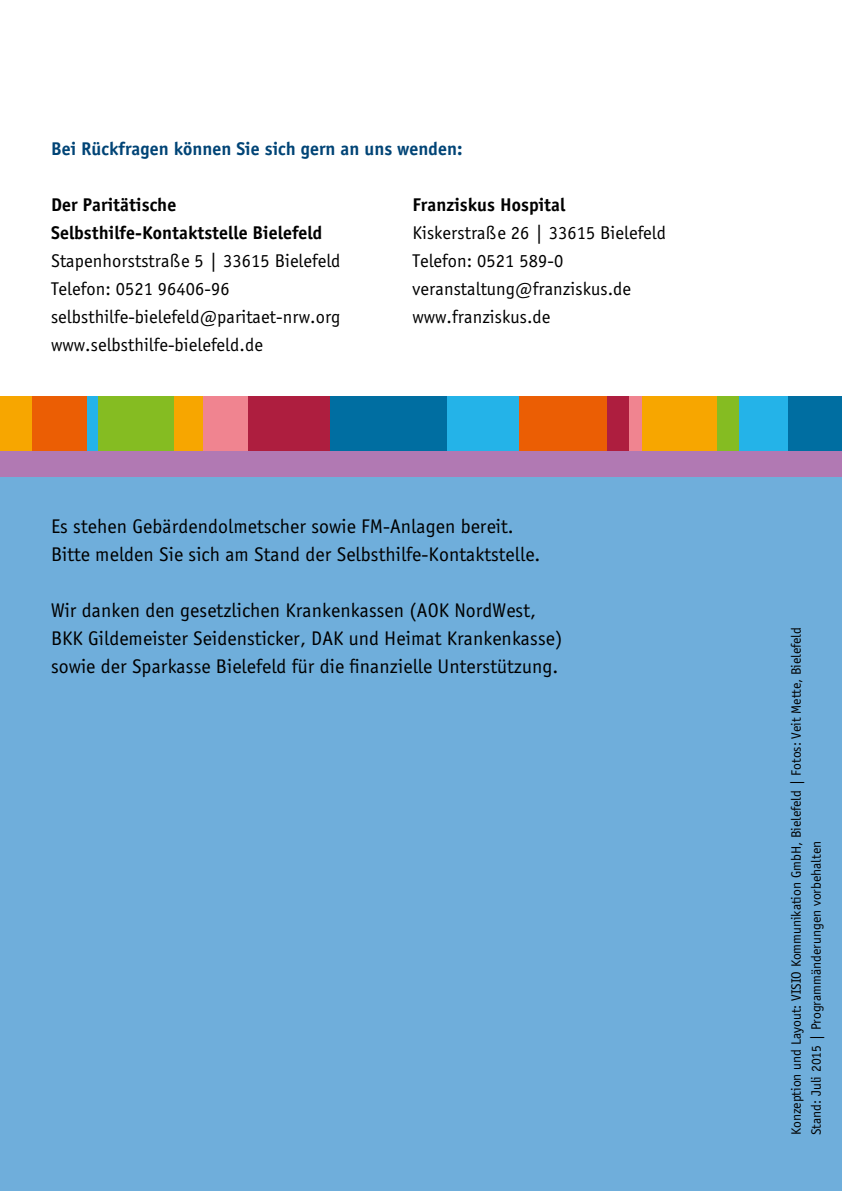
<style>
.page{position:relative;width:842px;height:1191px;background:#fff}
.page>*{position:absolute;margin:0;border:0;box-sizing:border-box;transform-origin:0 0}
.t1{font:20.4px/28px "Officina Sans";letter-spacing:.005em;color:#000}
.t2{font:19px/28px "Officina Sans";letter-spacing:.005em;color:#000}
.t3{font:700 19px/28px "Officina Sans";letter-spacing:.005em;color:#000}
.t4{font:700 19px "Officina Sans";letter-spacing:.005em;color:#004476}
.t5{font:14px/20px "Officina Sans";color:#000}
</style>
<div class="page">
<div style="left:0;top:397px;width:842px;height:794px;background:#6faedb"></div>
<div style="left:0;top:397px;width:32px;height:57px;background:#f7a600"></div>
<div style="left:32px;top:397px;width:55px;height:57px;background:#eb5e04"></div>
<div style="left:87px;top:397px;width:11px;height:57px;background:#24b3e8"></div>
<div style="left:98px;top:397px;width:76px;height:57px;background:#85bc22"></div>
<div style="left:202px;top:397px;width:47px;height:57px;background:#f08490"></div>
<div style="left:248px;top:397px;width:82px;height:57px;background:#ae1e3f"></div>
<div style="left:330px;top:397px;width:117px;height:57px;background:#006ea1"></div>
<div style="left:447px;top:397px;width:72px;height:57px;background:#24b3e8"></div>
<div style="left:519px;top:397px;width:88px;height:57px;background:#eb5e04"></div>
<div style="left:174px;top:397px;width:28px;height:57px;background:#f7a600"></div>
<div style="left:607px;top:397px;width:23px;height:57px;background:#ae1e3f"></div>
<div style="left:629px;top:397px;width:14px;height:57px;background:#f08490"></div>
<div style="left:642px;top:397px;width:75px;height:57px;background:#f7a600"></div>
<div style="left:717px;top:397px;width:22px;height:57px;background:#85bc22"></div>
<div style="left:739px;top:397px;width:50px;height:57px;background:#24b3e8"></div>
<div style="left:788px;top:397px;width:54px;height:57px;background:#006ea1"></div>
<div style="left:0;top:452px;width:842px;height:14px;background:#b179b3"></div>
<div style="left:0;top:464px;width:842px;height:13px;background:#b179b3"></div>
<p class="t4" style="left:51px;top:137px;width:413px">Bei Rückfragen können Sie sich gern an uns wenden:</p>
<p class="t3" style="left:51px;top:190px;width:273px">Der Paritätische<br>Selbsthilfe-Kontaktstelle Bielefeld</p>
<p class="t2" style="left:51px;top:247px;width:291px">Stapenhorststraße 5 | 33615 Bielefeld Telefon: 0521 96406-96 selbsthilfe-bielefeld@paritaet-nrw.org www.selbsthilfe-bielefeld.de</p>
<p class="t3" style="left:412px;top:190px;width:154px">Franziskus Hospital</p>
<p class="t2" style="left:412px;top:219px;width:255px">Kiskerstraße 26 | 33615 Bielefeld<br>Telefon: 0521 589-0 veranstaltung@franziskus.de www.franziskus.de</p>
<p class="t1" style="left:51px;top:512px;width:491px">Es stehen Gebärdendolmetscher sowie FM-Anlagen bereit.<br>Bitte melden Sie sich am Stand der Selbsthilfe-Kontaktstelle.</p>
<p class="t1" style="left:51px;top:596px;width:513px">Wir danken den gesetzlichen Krankenkassen (AOK NordWest,<br>BKK Gildemeister Seidensticker, DAK und Heimat Krankenkasse) sowie der Sparkasse Bielefeld für die finanzielle Unterstützung.</p>
<p class="t5" style="left:786px;top:1135px;width:509px;rotate:-90deg">Konzeption und Layout: VISIO Kommunikation GmbH, Bielefeld | Fotos: Veit Mette, Bielefeld<br>Stand: Juli 2015 | Programmänderungen vorbehalten</p>
</div>
